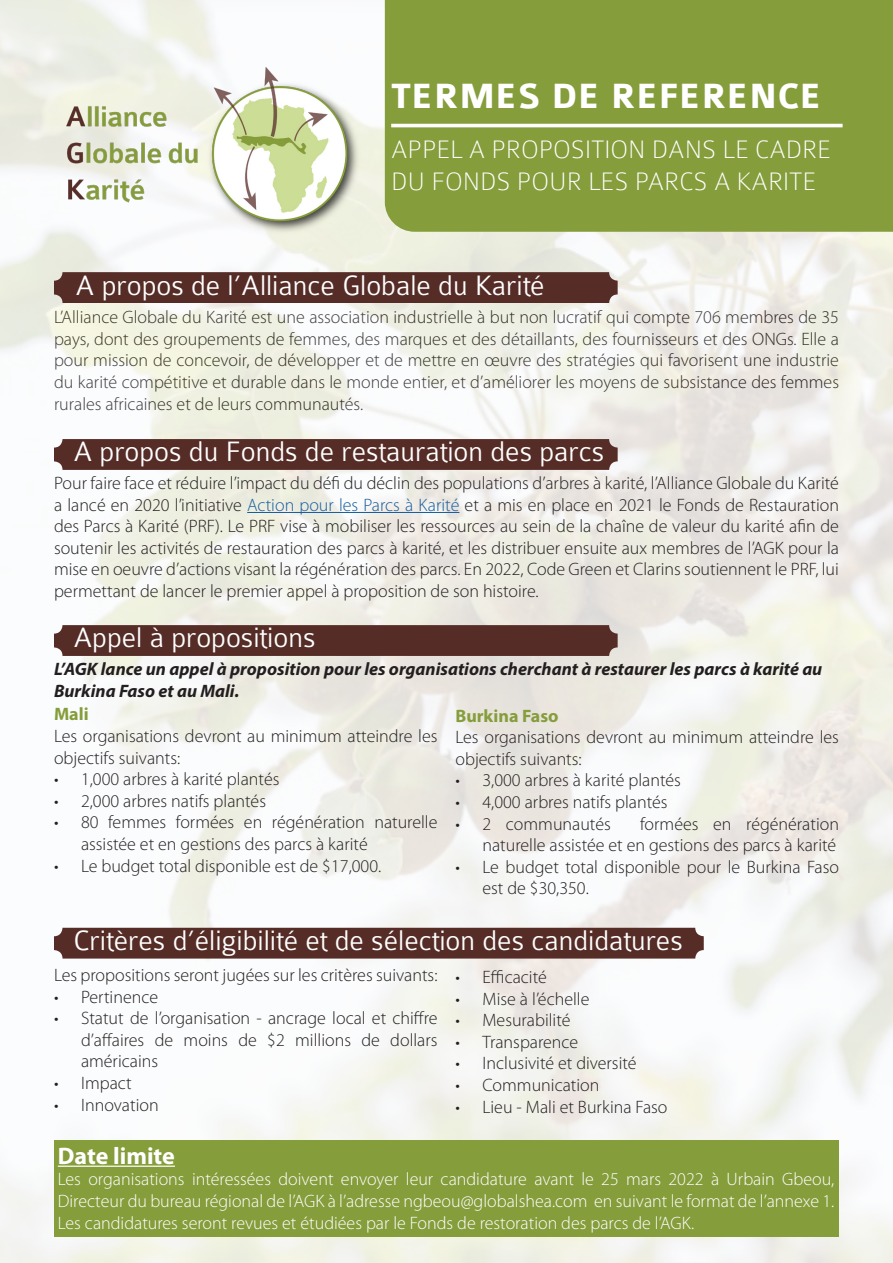
<style>
.page{position:relative;width:893px;height:1263px;background:#fff}
.page>*{position:absolute;margin:0;border:0;box-sizing:border-box;transform-origin:0 0}
.t1{font:700 37.5px "Colaborate";color:#fff}
.t2{font:300 30px "Colaborate";color:#fff}
.t3{font:100 27px/32.4px "Colaborate";color:#fff}
.t4{font:700 24px "Myriad Pro";color:#fff}
.t5{font:300 18px/21.6px "Myriad Pro";color:#231f20}
.t6{font:300 18px/21.6px "Myriad Pro";color:#fff}
.t7{font:italic 700 18px/21.6px "Myriad Pro";color:#231f20}
.t8{font:700 18px "Myriad Pro";color:#859d3b}
.s1{color:#175d9e}
</style>
<div class="page">
<img style="left:0;top:0;width:893px;height:1263px">
<img style="left:54px;top:54px;width:320px;height:186px">
<div style="left:385px;top:0;width:508px;height:232px;background:#859d3b"></div>
<hr style="left:391px;top:124px;width:452px;height:3px;background:#fff">
<hr style="left:247px;top:512px;width:212px;height:1px;background:#175d9e">
<div style="left:54px;top:272px;width:564px;height:31px;background:#562c27;border-radius:9px"></div>
<div style="left:54px;top:439px;width:564px;height:31px;background:#562c27;border-radius:9px"></div>
<div style="left:54px;top:625px;width:564px;height:31px;background:#562c27;border-radius:9px"></div>
<div style="left:54px;top:928px;width:650px;height:30px;background:#562c27;border-radius:9px"></div>
<div style="left:54px;top:1140px;width:785px;height:96px;background:#859d3b"></div>
<hr style="left:58px;top:1165px;width:117px;height:2px;background:#fff">
<p class="t1" style="left:391px;top:77px;width:432px">TERMES DE REFERENCE</p>
<p class="t3" style="left:391px;top:133px;width:441px">APPEL A PROPOSITION DANS LE CADRE<br>DU FONDS POUR LES PARCS A KARITE</p>
<p class="t2" style="left:75px;top:270px;width:471px">A propos de l’Alliance Globale du Karité</p>
<p class="t5" style="left:54px;top:306px;width:786px;text-align:justify">L’Alliance Globale du Karité est une association industrielle à but non lucratif qui compte 706 membres de 35 pays, dont des groupements de femmes, des marques et des détaillants, des fournisseurs et des ONGs. Elle a pour mission de concevoir, de développer et de mettre en œuvre des stratégies qui favorisent une industrie du karité compétitive et durable dans le monde entier, et d’améliorer les moyens de subsistance des femmes rurales africaines et de leurs communautés.</p>
<p class="t2" style="left:73px;top:436px;width:532px">A propos du Fonds de restauration des parcs</p>
<p class="t5" style="left:54px;top:472px;width:786px;text-align:justify">Pour faire face et réduire l’impact du défi du déclin des populations d’arbres à karité, l’Alliance Globale du Karité a lancé en 2020 l’initiative <span class="s1">Action pour les Parcs à Karité</span> et a mis en place en 2021 le Fonds de Restauration des Parcs à Karité (PRF). Le PRF vise à mobiliser les ressources au sein de la chaîne de valeur du karité afin de soutenir les activités de restauration des parcs à karité, et les distribuer ensuite aux membres de l’AGK pour la mise en oeuvre d’actions visant la régénération des parcs. En 2022, Code Green et Clarins soutiennent le PRF, lui permettant de lancer le premier appel à proposition de son histoire.</p>
<p class="t2" style="left:73px;top:622px;width:244px">Appel à propositions</p>
<p class="t7" style="left:54px;top:658px;width:770px">L’AGK lance un appel à proposition pour les organisations cherchant à restaurer les parcs à karité au<br>Burkina Faso et au Mali.</p>
<p class="t8" style="left:54px;top:703px;width:36px">Mali</p>
<p class="t5" style="left:54px;top:725px;width:385px">Les organisations devront au minimum atteindre les objectifs suivants:</p>
<p class="t5" style="left:54px;top:768px;width:227px">• 1,000 arbres à karité plantés</p>
<p class="t5" style="left:54px;top:790px;width:214px">• 2,000 arbres natifs plantés</p>
<p class="t5" style="left:81px;top:811px;width:358px;text-indent:-27px">• 80 femmes formées en régénération naturelle assistée et en gestions des parcs à karité</p>
<p class="t5" style="left:54px;top:855px;width:329px">• Le budget total disponible est de $17,000.</p>
<p class="t8" style="left:455px;top:704px;width:105px">Burkina Faso</p>
<p class="t5" style="left:455px;top:726px;width:385px">Les organisations devront au minimum atteindre les objectifs suivants:</p>
<p class="t5" style="left:455px;top:769px;width:227px">• 3,000 arbres à karité plantés</p>
<p class="t5" style="left:455px;top:791px;width:214px">• 4,000 arbres natifs plantés</p>
<p class="t5" style="left:455px;top:812px;width:157px">• 2 communautés</p>
<p class="t5" style="left:482px;top:812px;width:358px;text-align:right">formées en régénération<br>naturelle assistée et en gestions des parcs à karité</p>
<p class="t5" style="left:482px;top:856px;width:358px;text-indent:-27px">• Le budget total disponible pour le Burkina Faso est de $30,350.</p>
<p class="t2" style="left:73px;top:924px;width:611px">Critères d’éligibilité et de sélection des candidatures</p>
<p class="t5" style="left:54px;top:964px;width:385px">Les propositions seront jugées sur les critères suivants:</p>
<p class="t5" style="left:54px;top:985px;width:106px">• Pertinence</p>
<p class="t5" style="left:81px;top:1007px;width:358px;text-align:justify;text-indent:-27px">• Statut de l’organisation - ancrage local et chiffre d’affaires de moins de $2 millions de dollars américains</p>
<p class="t5" style="left:54px;top:1072px;width:79px">• Impact</p>
<p class="t5" style="left:54px;top:1093px;width:106px">• Innovation</p>
<p class="t5" style="left:455px;top:966px;width:93px">• Efficacité</p>
<p class="t5" style="left:455px;top:988px;width:135px">• Mise à l’échelle</p>
<p class="t5" style="left:455px;top:1009px;width:117px">• Mesurabilité</p>
<p class="t5" style="left:455px;top:1031px;width:124px">• Transparence</p>
<p class="t5" style="left:455px;top:1052px;width:183px">• Inclusivité et diversité</p>
<p class="t5" style="left:455px;top:1074px;width:145px">• Communication</p>
<p class="t5" style="left:455px;top:1096px;width:213px">• Lieu - Mali et Burkina Faso</p>
<p class="t4" style="left:58px;top:1140px;width:119px">Date limite</p>
<p class="t6" style="left:58px;top:1168px;width:778px">Les organisations intéressées doivent envoyer leur candidature avant le 25 mars 2022 à Urbain Gbeou,<br>Directeur du bureau régional de l’AGK à l’adresse ngbeou@globalshea.com en suivant le format de l’annexe 1.</p>
<p class="t6" style="left:58px;top:1211px;width:638px">Les candidatures seront revues et étudiées par le Fonds de restoration des parcs de l’AGK.</p>
</div>
